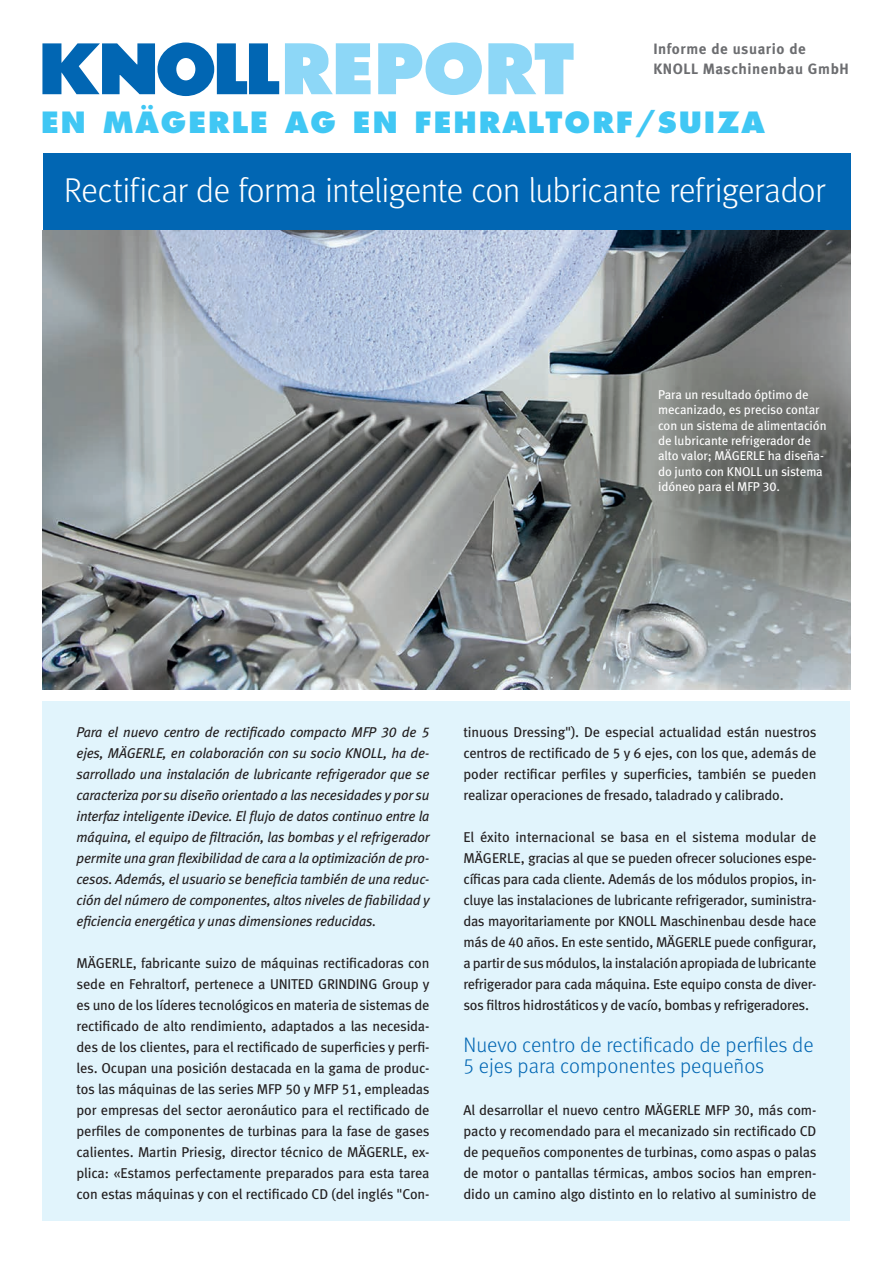
<style>
.page{position:relative;width:893px;height:1263px;background:#fff}
.page>*{position:absolute;margin:0;border:0;box-sizing:border-box;transform-origin:0 0}
.t1{font:34.5px "Meta Light LF";letter-spacing:-.025em;color:#fff}
.t2{font:800 28.5px "Futura";letter-spacing:.07em;color:#40c7f4}
.t3{font:21px/21px "Meta Light LF";color:#0166b3}
.t4{font:15px/19.5px "Meta Bold LF";letter-spacing:.04em;color:#6c6d70}
.t5{font:14.25px/21px "Meta Book LF";letter-spacing:-.015em;color:#231f20;text-align:justify}
.t6{font:italic 14.25px/21px "Meta Book LF";letter-spacing:-.01em;color:#231f20;text-align:justify}
.t7{font:12.75px/15.3px "Meta Book LF";letter-spacing:-.005em;color:#fff}
</style>
<div class="page">
<div style="left:43px;top:702px;width:807px;height:519px;background:#e1f4fc"></div>
<img style="left:43px;top:230px;width:807px;height:460px">
<div style="left:43px;top:153px;width:808px;height:77px;background:#0166b3"></div>
<svg style="left:285px;top:43px;width:86px;height:51px"></svg>
<svg style="left:378px;top:42px;width:104px;height:53px"></svg>
<svg style="left:488px;top:43px;width:86px;height:51px"></svg>
<svg style="left:42px;top:42px;width:237px;height:54px"></svg>
<p class="t4" style="left:653px;top:39px;width:197px">Informe de usuario de<br>KNOLL Maschinenbau GmbH</p>
<h2 class="t2" style="left:41px;top:105px;width:725px">EN MÄGERLE AG EN FEHRALTORF/SUIZA</h2>
<h1 class="t1" style="left:64px;top:170px;width:763px">Rectificar de forma inteligente con lubricante refrigerador</h1>
<p class="t7" style="left:658px;top:387px;width:170px">Para un resultado óptimo de mecanizado, es preciso contar con un sistema de alimentación de lubricante refrigerador de alto valor; MÄGERLE ha diseña&shy;do junto con KNOLL un sistema idóneo para el MFP 30.</p>
<p class="t6" style="left:77px;top:721px;width:355px">Para el nuevo centro de rectificado compacto MFP 30 de 5 ejes, MÄGERLE, en colaboración con su socio KNOLL, ha de&shy;sarrollado una instalación de lubricante refrigerador que se caracteriza por su diseño orientado a las necesidades y por su interfaz inteligente iDevice. El flujo de datos continuo entre la máquina, el equipo de filtración, las bombas y el refrigerador permite una gran flexibilidad de cara a la optimización de pro&shy;cesos. Además, el usuario se beneficia también de una reduc&shy;ción del número de componentes, altos niveles de fiabilidad y eficiencia energética y unas dimensiones reducidas.</p>
<p class="t5" style="left:77px;top:952px;width:355px">MÄGERLE, fabricante suizo de máquinas rectificadoras con sede en Fehraltorf, pertenece a UNITED GRINDING Group y es uno de los líderes tecnológicos en materia de sistemas de rectificado de alto rendimiento, adaptados a las necesida&shy;des de los clientes, para el rectificado de superficies y perfi&shy;les. Ocupan una posición destacada en la gama de produc&shy;tos las máquinas de las series MFP 50 y MFP 51, empleadas por empresas del sector aeronáutico para el rectificado de perfiles de componentes de turbinas para la fase de gases calientes. Martin Priesig, director técnico de MÄGERLE, ex&shy;plica: «Estamos perfectamente preparados para esta tarea con estas máquinas y con el rectificado CD (del inglés "Con-</p>
<p class="t5" style="left:463px;top:721px;width:355px">tinuous Dressing"). De especial actualidad están nuestros centros de rectificado de 5 y 6 ejes, con los que, además de poder rectificar perfiles y superficies, también se pueden realizar operaciones de fresado, taladrado y calibrado.</p>
<p class="t5" style="left:463px;top:826px;width:354px">El éxito internacional se basa en el sistema modular de MÄGERLE, gracias al que se pueden ofrecer soluciones espe&shy;cíficas para cada cliente. Además de los módulos propios, in&shy;cluye las instalaciones de lubricante refrigerador, suministra&shy;das mayoritariamente por KNOLL Maschinenbau desde hace más de 40 años. En este sentido, MÄGERLE puede configurar, a partir de sus módulos, la instalación apropiada de lubricante refrigerador para cada máquina. Este equipo consta de diver&shy;sos filtros hidrostáticos y de vacío, bombas y refrigeradores.</p>
<h3 class="t3" style="left:463px;top:1034px;width:352px">Nuevo centro de rectificado de perfiles de<br>5 ejes para componentes pequeños</h3>
<p class="t5" style="left:463px;top:1099px;width:355px">Al desarrollar el nuevo centro MÄGERLE MFP 30, más com&shy;pacto y recomendado para el mecanizado sin rectificado CD de pequeños componentes de turbinas, como aspas o palas de motor o pantallas térmicas, ambos socios han empren&shy;dido un camino algo distinto en lo relativo al suministro de</p>
</div>
